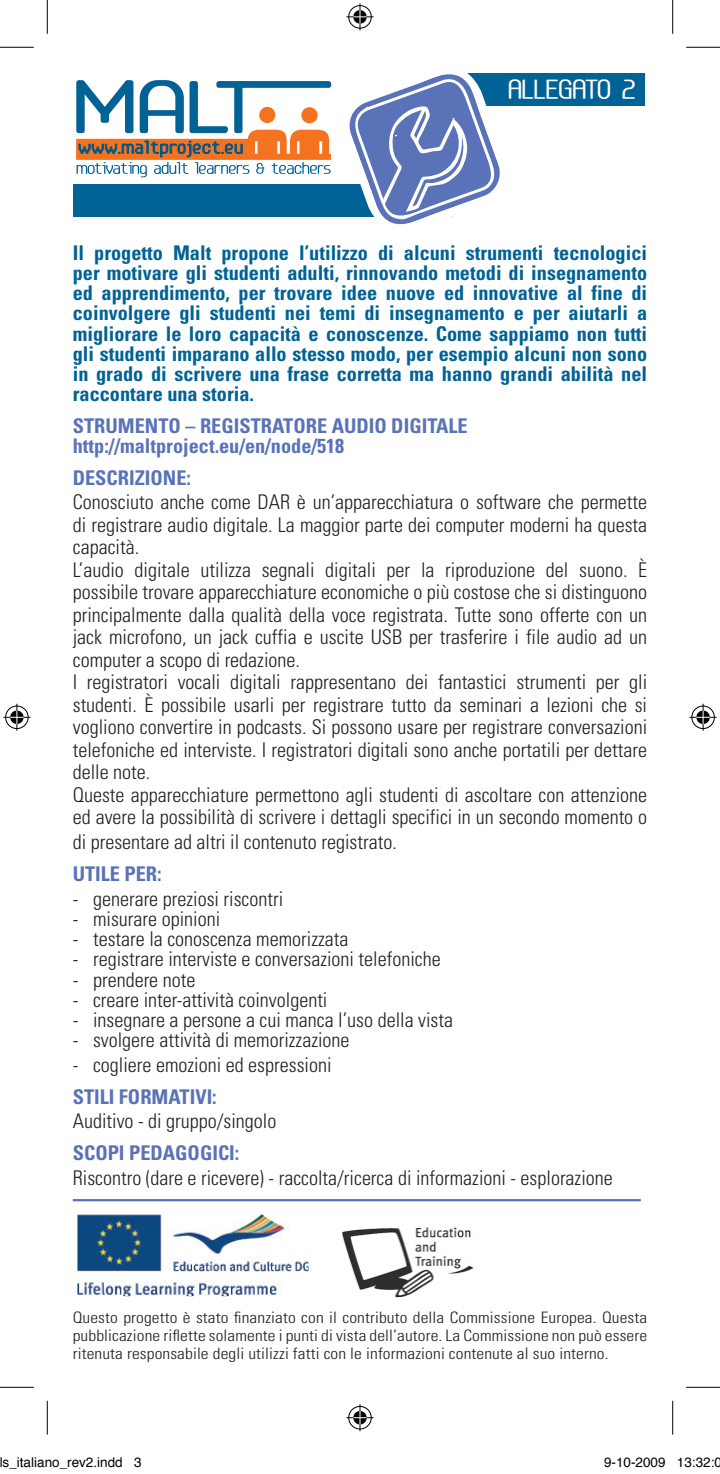
<style>
.page{position:relative;width:720px;height:1474px;background:#fff}
.page>*{position:absolute;margin:0;border:0;box-sizing:border-box;transform-origin:0 0}
.t1{font:22.05px "Base 5";color:#fff}
.t2{font:300 condensed 20.25px/22.5px "Univers";color:#231f20}
.t3{font:700 condensed 20.25px/20.2px "Univers";color:#006295;text-align:justify}
.t4{font:700 condensed 20.25px/20.2px "Univers";color:#5a73b8}
.t5{font:300 condensed 15.75px/18px "Univers";letter-spacing:.005em;color:#231f20;text-align:justify;scale:1.11 1}
.t6{font:13.5px "Helvetica";color:#000}
</style>
<div class="page">
<div style="left:434px;top:73px;width:211px;height:32px;background:#006295"></div>
<svg style="left:76px;top:73px;width:441px;height:152px"></svg>
<img style="left:77px;top:1214px;width:231px;height:82px">
<img style="left:342px;top:1227px;width:132px;height:70px">
<hr style="left:73px;top:1198px;width:567px;height:3px;background:#5a73b8">
<hr style="left:0;top:47px;width:34px;height:1px;background:#000">
<hr style="left:686px;top:47px;width:34px;height:1px;background:#000">
<hr style="left:0;top:1386px;width:34px;height:1px;background:#000">
<hr style="left:686px;top:1386px;width:34px;height:1px;background:#000">
<hr style="left:47px;top:0;width:1px;height:34px;background:#000">
<hr style="left:47px;top:1400px;width:1px;height:34px;background:#000">
<hr style="left:672px;top:0;width:1px;height:34px;background:#000">
<hr style="left:672px;top:1400px;width:1px;height:34px;background:#000">
<svg style="left:346px;top:3px;width:27px;height:27px"></svg>
<svg style="left:346px;top:1404px;width:27px;height:26px"></svg>
<svg style="left:3px;top:703px;width:27px;height:27px"></svg>
<svg style="left:689px;top:703px;width:27px;height:27px"></svg>
<p class="t1" style="left:508px;top:75px;width:129px">ALLEGATO 2</p>
<p class="t3" style="left:73px;top:242px;width:576px">Il progetto Malt propone l’utilizzo di alcuni strumenti tecnologici per motivare gli studenti adulti, rinnovando metodi di insegnamento ed apprendimento, per trovare idee nuove ed innovative al fine di coinvolgere gli studenti nei temi di insegnamento e per aiutarli a migliorare le loro capacità e conoscenze. Come sappiamo non tutti gli studenti imparano allo stesso modo, per esempio alcuni non sono in grado di scrivere una frase corretta ma hanno grandi abilità nel raccontare una storia.</p>
<p class="t4" style="left:73px;top:415px;width:396px">STRUMENTO – REGISTRATORE AUDIO DIGITALE http://maltproject.eu/en/node/518</p>
<p class="t4" style="left:73px;top:467px;width:120px">DESCRIZIONE:</p>
<p class="t2" style="left:73px;top:491px;width:576px">Conosciuto anche come DAR è un’apparecchiatura o software che permette di registrare audio digitale. La maggior parte dei computer moderni ha questa capacità.<br>L’audio digitale utilizza segnali digitali per la riproduzione del suono. È possibile trovare apparecchiature economiche o più costose che si distinguono principalmente dalla qualità della voce registrata. Tutte sono offerte con un jack microfono, un jack cuffia e uscite USB per trasferire i file audio ad un computer a scopo di redazione.<br>I registratori vocali digitali rappresentano dei fantastici strumenti per gli studenti. È possibile usarli per registrare tutto da seminari a lezioni che si vogliono convertire in podcasts. Si possono usare per registrare conversazioni telefoniche ed interviste. I registratori digitali sono anche portatili per dettare delle note.<br>Queste apparecchiature permettono agli studenti di ascoltare con attenzione ed avere la possibilità di scrivere i dettagli specifici in un secondo momento o</p>
<p class="t2" style="left:73px;top:830px;width:325px">di presentare ad altri il contenuto registrato.</p>
<p class="t4" style="left:73px;top:863px;width:90px">UTILE PER:</p>
<p class="t2" style="left:73px;top:887px;width:212px">- generare preziosi riscontri</p>
<p class="t2" style="left:73px;top:907px;width:149px">- misurare opinioni</p>
<p class="t2" style="left:73px;top:927px;width:277px">- testare la conoscenza memorizzata</p>
<p class="t2" style="left:73px;top:947px;width:369px">- registrare interviste e conversazioni telefoniche</p>
<p class="t2" style="left:73px;top:968px;width:124px">- prendere note</p>
<p class="t2" style="left:73px;top:988px;width:256px">- creare inter-attività coinvolgenti</p>
<p class="t2" style="left:73px;top:1008px;width:382px">- insegnare a persone a cui manca l’uso della vista</p>
<p class="t2" style="left:73px;top:1028px;width:278px">- svolgere attività di memorizzazione</p>
<p class="t2" style="left:73px;top:1053px;width:260px">- cogliere emozioni ed espressioni</p>
<p class="t4" style="left:73px;top:1086px;width:145px">STILI FORMATIVI:</p>
<p class="t2" style="left:73px;top:1109px;width:205px">Auditivo - di gruppo/singolo</p>
<p class="t4" style="left:73px;top:1142px;width:168px">SCOPI PEDAGOGICI:</p>
<p class="t2" style="left:73px;top:1166px;width:541px">Riscontro (dare e ricevere) - raccolta/ricerca di informazioni - esplorazione</p>
<p class="t5" style="left:73px;top:1308px;width:519px">Questo progetto è stato finanziato con il contributo della Commissione Europea. Questa pubblicazione riflette solamente i punti di vista dell’autore. La Commissione non può essere ritenuta responsabile degli utilizzi fatti con le informazioni contenute al suo interno.</p>
<p class="t6" style="left:0;top:1450px;width:143px">ls_italiano_rev2.indd 3</p>
<p class="t6" style="left:604px;top:1450px;width:119px">9-10-2009 13:32:0</p>
</div>
